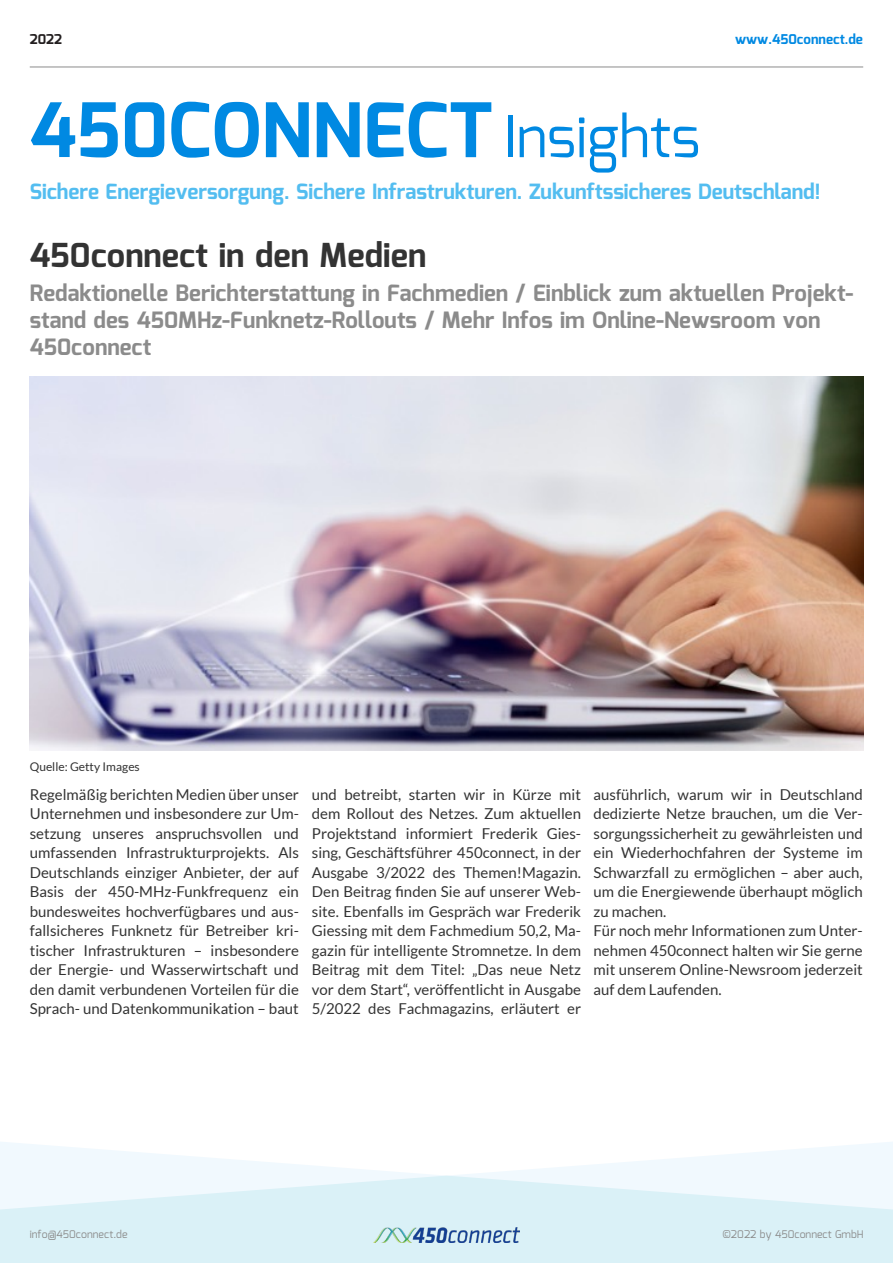
<style>
.page{position:relative;width:893px;height:1263px;background:#fff}
.page>*{position:absolute;margin:0;border:0;box-sizing:border-box;transform-origin:0 0}
.t1{font:700 75px "Mina";color:#0089e2}
.t2{font:700 33px "Mina";color:#333}
.t3{font:700 22.5px/27px "Mina";color:#8b8b8b}
.t4{font:700 21px "Mina";letter-spacing:-.005em;color:#53bdf0}
.t5{font:15px/19.5px "Lato";color:#333;text-align:justify}
.t6{font:700 13.5px "Mina";color:#0089e2}
.t7{font:700 13.5px "Mina";color:#231f20}
.t8{font:12px "Lato";color:#333}
.t9{font:10.5px "Mina";color:#8b8b8b}
.s1{font-weight:400;font-size:57px}
</style>
<div class="page">
<svg style="left:0;top:1142px;width:893px;height:33px"></svg>
<svg style="left:0;top:1175px;width:893px;height:88px;fill:#daf1f7"></svg>
<img style="left:373px;top:1228px;width:147px;height:14px">
<hr style="left:30px;top:67px;width:833px;height:1px;background:#8b8b8b">
<img style="left:30px;top:377px;width:833px;height:373px">
<p class="t7" style="left:30px;top:32px;width:34px">2022</p>
<p class="t6" style="left:735px;top:32px;width:130px">www.450connect.de</p>
<p class="t1" style="left:30px;top:87px;width:672px">450CONNECT <span class="s1">Insights</span></p>
<p class="t4" style="left:30px;top:180px;width:792px">Sichere Energieversorgung. Sichere Infrastrukturen. Zukunftssicheres Deutschland!</p>
<p class="t2" style="left:30px;top:236px;width:398px">450connect in den Medien</p>
<p class="t3" style="left:30px;top:280px;width:825px">Redaktionelle Berichterstattung in Fachmedien / Einblick zum aktuellen Projekt&shy;stand des 450MHz-Funknetz-Rollouts / Mehr Infos im Online-Newsroom von<br>450connect</p>
<p class="t8" style="left:30px;top:760px;width:112px">Quelle: Getty Images</p>
<p class="t5" style="left:30px;top:784px;width:271px">Regelmäßig berichten Medien über unser Unternehmen und insbesondere zur Um&shy;setzung unseres anspruchsvollen und umfassenden Infrastrukturprojekts. Als Deutschlands einziger Anbieter, der auf Basis der 450-MHz-Funkfrequenz ein bundesweites hochverfügbares und aus&shy;fallsicheres Funknetz für Betreiber kri&shy;tischer Infrastrukturen – insbesondere der Energie- und Wasserwirtschaft und den damit verbundenen Vorteilen für die Sprach- und Datenkommunikation – baut</p>
<p class="t5" style="left:312px;top:784px;width:271px">und betreibt, starten wir in Kürze mit dem Rollout des Netzes. Zum aktuellen Projektstand informiert Frederik Gies&shy;sing, Geschäftsführer 450connect, in der Ausgabe 3/2022 des Themen!Magazin.<br>Den Beitrag finden Sie auf unserer Web&shy;site. Ebenfalls im Gespräch war Frederik Giessing mit dem Fachmedium 50,2, Ma&shy;gazin für intelligente Stromnetze. In dem Beitrag mit dem Titel: „Das neue Netz vor dem Start“, veröffentlicht in Ausgabe 5/2022 des Fachmagazins, erläutert er</p>
<p class="t5" style="left:594px;top:784px;width:271px">ausführlich, warum wir in Deutschland dedizierte Netze brauchen, um die Ver&shy;sorgungssicherheit zu gewährleisten und ein Wiederhochfahren der Systeme im Schwarzfall zu ermöglichen – aber auch, um die Energiewende überhaupt möglich zu machen.</p>
<p class="t5" style="left:594px;top:921px;width:271px">Für noch mehr Informationen zum Unter&shy;nehmen 450connect halten wir Sie gerne mit unserem Online-Newsroom jederzeit auf dem Laufenden.</p>
<p class="t9" style="left:30px;top:1227px;width:99px">info@450connect.de</p>
<p class="t9" style="left:722px;top:1227px;width:143px">©2022 by 450connect GmbH</p>
</div>
